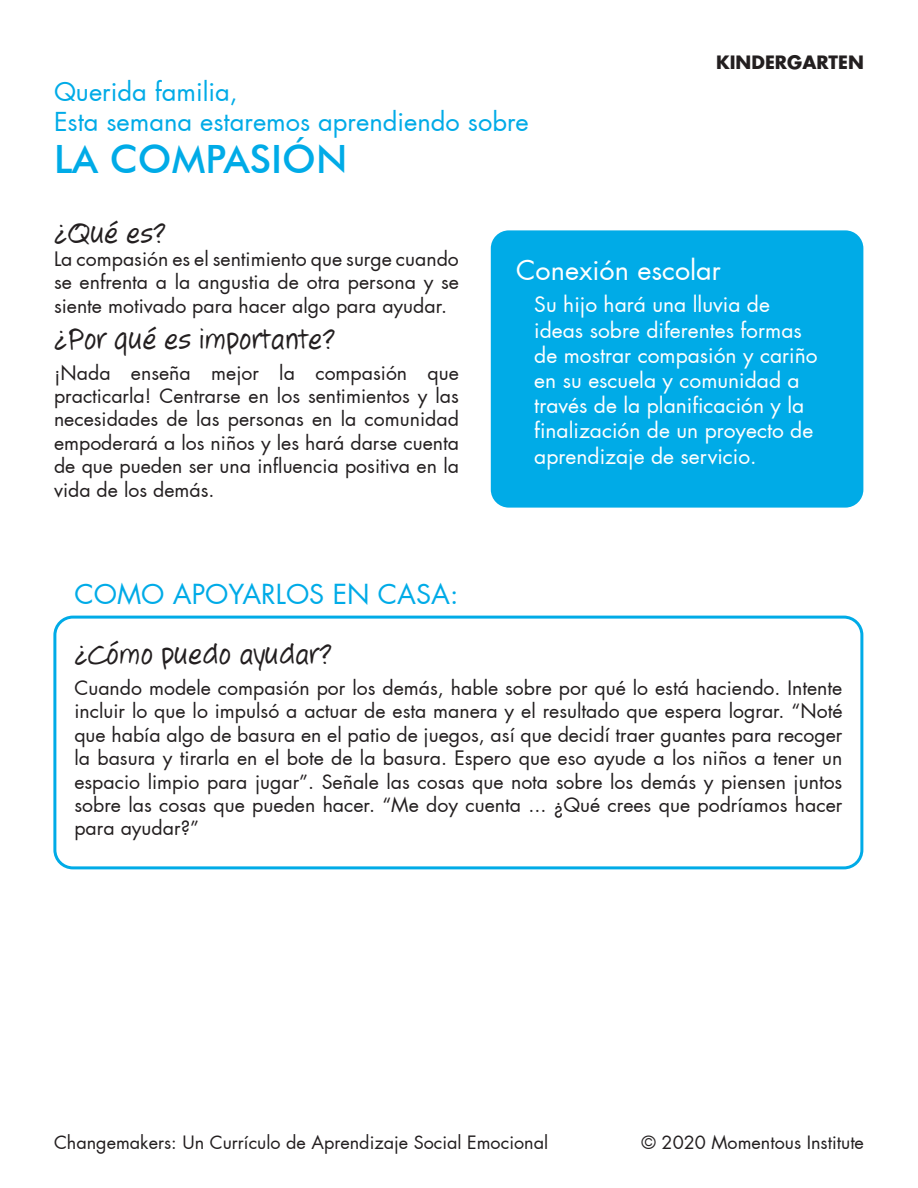
<style>
.page{position:relative;width:918px;height:1188px;background:#fff}
.page>*{position:absolute;margin:0;border:0;box-sizing:border-box;transform-origin:0 0}
.t1{font:500 39px "Futura BT";color:#00abe7}
.t2{font:30px "Jotting";color:#231f20}
.t3{font:27px "Futura";color:#00abe7}
.t4{font:27px "Futura";color:#fff}
.t5{font:25.5px "Futura";color:#00abe7}
.t6{font:21px/25.2px "Futura";color:#fff}
.t7{font:19.5px/23.4px "Futura";color:#231f20;text-align:justify}
.t8{font:18px "Futura";color:#231f20}
.t9{font:700 18px "Futura";color:#231f20}
</style>
<div class="page">
<div style="left:491px;top:230px;width:372px;height:278px;background:#00abe7;border-radius:18px"></div>
<div style="left:53px;top:616px;width:810px;height:253px;border:3px solid #00abe7;border-radius:18px"></div>
<p class="t5" style="left:54px;top:75px;width:185px">Querida familia,</p>
<p class="t5" style="left:54px;top:106px;width:476px">Esta semana estaremos aprendiendo sobre</p>
<p class="t1" style="left:54px;top:135px;width:295px">LA COMPASIÓN</p>
<p class="t9" style="left:716px;top:50px;width:149px">KINDERGARTEN</p>
<p class="t2" style="left:54px;top:215px;width:114px">¿Qué es?</p>
<p class="t7" style="left:54px;top:247px;width:407px">La compasión es el sentimiento que surge cuando se enfrenta a la angustia de otra persona y se siente motivado para hacer algo para ayudar.</p>
<p class="t2" style="left:54px;top:321px;width:283px">¿Por qué es importante?</p>
<p class="t7" style="left:54px;top:361px;width:407px">¡Nada enseña mejor la compasión que practicarla! Centrarse en los sentimientos y las necesidades de las personas en la comunidad empoderará a los niños y les hará darse cuenta de que pueden ser una influencia positiva en la vida de los demás.</p>
<p class="t3" style="left:74px;top:577px;width:386px">COMO APOYARLOS EN CASA:</p>
<p class="t4" style="left:516px;top:253px;width:206px">Conexión escolar</p>
<p class="t6" style="left:534px;top:292px;width:285px">Su hijo hará una lluvia de ideas sobre diferentes formas de mostrar compasión y cariño en su escuela y comunidad a través de la planificación y la finalización de un proyecto de aprendizaje de servicio.</p>
<p class="t2" style="left:74px;top:637px;width:259px">¿Cómo puedo ayudar?</p>
<p class="t7" style="left:74px;top:676px;width:770px">Cuando modele compasión por los demás, hable sobre por qué lo está haciendo. Intente incluir lo que lo impulsó a actuar de esta manera y el resultado que espera lograr. “Noté que había algo de basura en el patio de juegos, así que decidí traer guantes para recoger la basura y tirarla en el bote de la basura. Espero que eso ayude a los niños a tener un espacio limpio para jugar”. Señale las cosas que nota sobre los demás y piensen juntos sobre las cosas que pueden hacer. “Me doy cuenta ... ¿Qué crees que podríamos hacer para ayudar?”</p>
<p class="t8" style="left:54px;top:1131px;width:496px">Changemakers: Un Currículo de Aprendizaje Social Emocional</p>
<p class="t8" style="left:642px;top:1131px;width:224px">© 2020 Momentous Institute</p>
</div>
